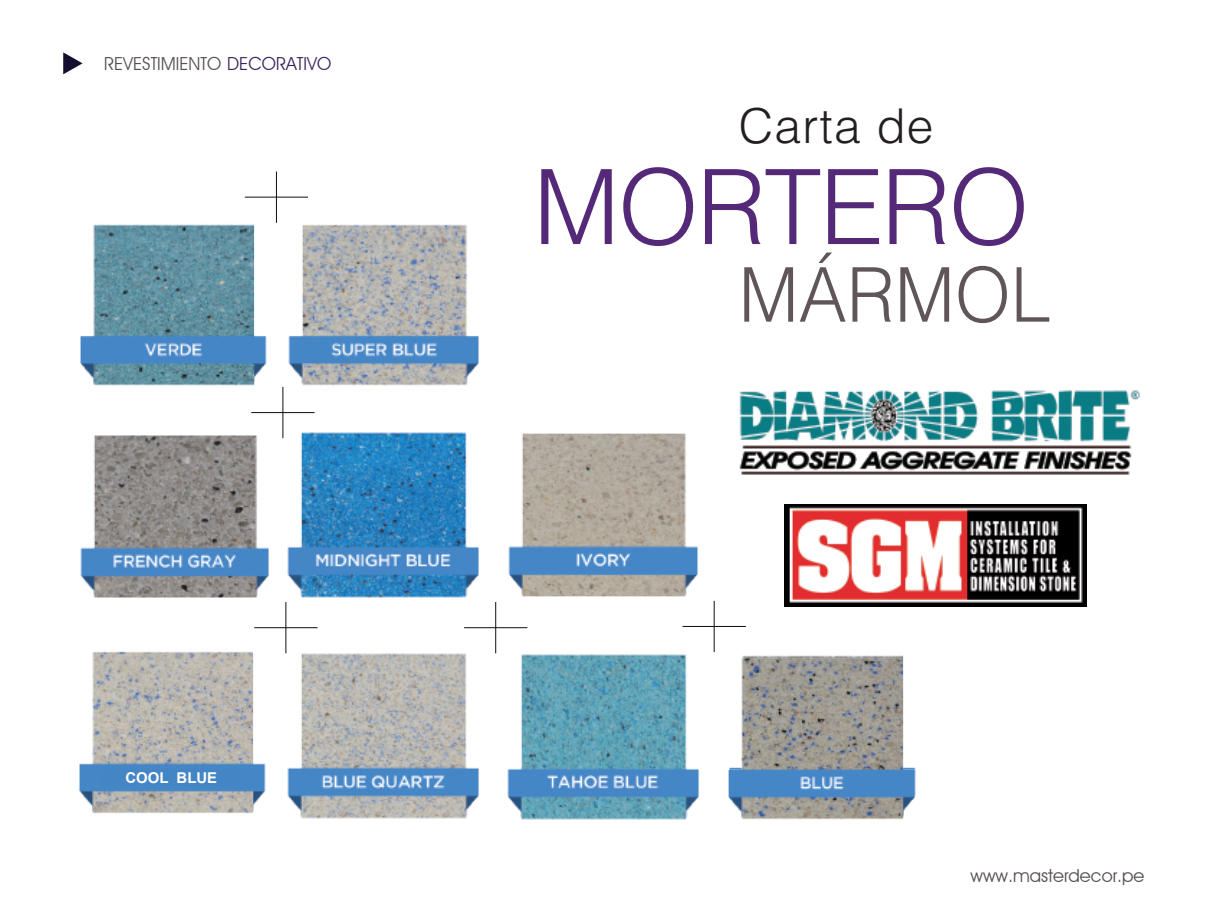
<style>
.page{position:relative;width:1211px;height:921px;background:#fff}
.page>*{position:absolute;margin:0;border:0;box-sizing:border-box;transform-origin:0 0}
.t1{font:300 104px "Helvetica LT Std";letter-spacing:-.02em;color:#542a78}
.t2{font:300 75.6px "Helvetica LT Std";color:#605558;scale:.95 1}
.t3{font:300 48px "Helvetica LT Std";letter-spacing:.025em;color:#231f20}
.t4{font:18px "Avant Garde IT Cby BT";color:#574e50}
.t5{font:700 14.8px "Arial";color:#fff}
.s1{color:#3a245d}
</style>
<div class="page">
<svg style="left:63px;top:52px;width:20px;height:22px"></svg>
<img style="left:79px;top:628px;width:192px;height:186px">
<img style="left:496px;top:433px;width:219px;height:387px">
<img style="left:271px;top:627px;width:225px;height:192px">
<img style="left:80px;top:435px;width:189px;height:163px">
<img style="left:282px;top:414px;width:197px;height:213px">
<img style="left:283px;top:196px;width:196px;height:218px">
<img style="left:712px;top:628px;width:204px;height:192px">
<img style="left:80px;top:195px;width:203px;height:219px">
<div style="left:102px;top:768px;width:137px;height:17px;background:#4486c5"></div>
<img style="left:739px;top:390px;width:401px;height:85px">
<img style="left:784px;top:504px;width:302px;height:103px">
<hr style="left:276px;top:171px;width:1px;height:52px;background:#0e0f0d">
<hr style="left:245px;top:197px;width:63px;height:1px;background:#0e0f0d">
<hr style="left:495px;top:602px;width:1px;height:51px;background:#0e0f0d">
<hr style="left:464px;top:627px;width:63px;height:1px;background:#0e0f0d">
<hr style="left:282px;top:387px;width:1px;height:51px;background:#0e0f0d">
<hr style="left:251px;top:412px;width:63px;height:1px;background:#0e0f0d">
<hr style="left:285px;top:602px;width:1px;height:51px;background:#0e0f0d">
<hr style="left:254px;top:627px;width:63px;height:1px;background:#0e0f0d">
<hr style="left:713px;top:601px;width:1px;height:51px;background:#0e0f0d">
<hr style="left:682px;top:626px;width:64px;height:1px;background:#0e0f0d">
<p class="t4" style="left:104px;top:52px;width:228px">REVESTIMIENTO <span class="s1">DECORATIVO</span></p>
<p class="t5" style="left:125px;top:767px;width:93px">COOL BLUE</p>
<h3 class="t3" style="left:739px;top:96px;width:196px">Carta de</h3>
<h1 class="t1" style="left:533px;top:142px;width:498px">MORTERO</h1>
<h2 class="t2" style="left:739px;top:248px;width:330px">MÁRMOL</h2>
<p class="t4" style="left:970px;top:864px;width:175px">www.masterdecor.pe</p>
</div>
